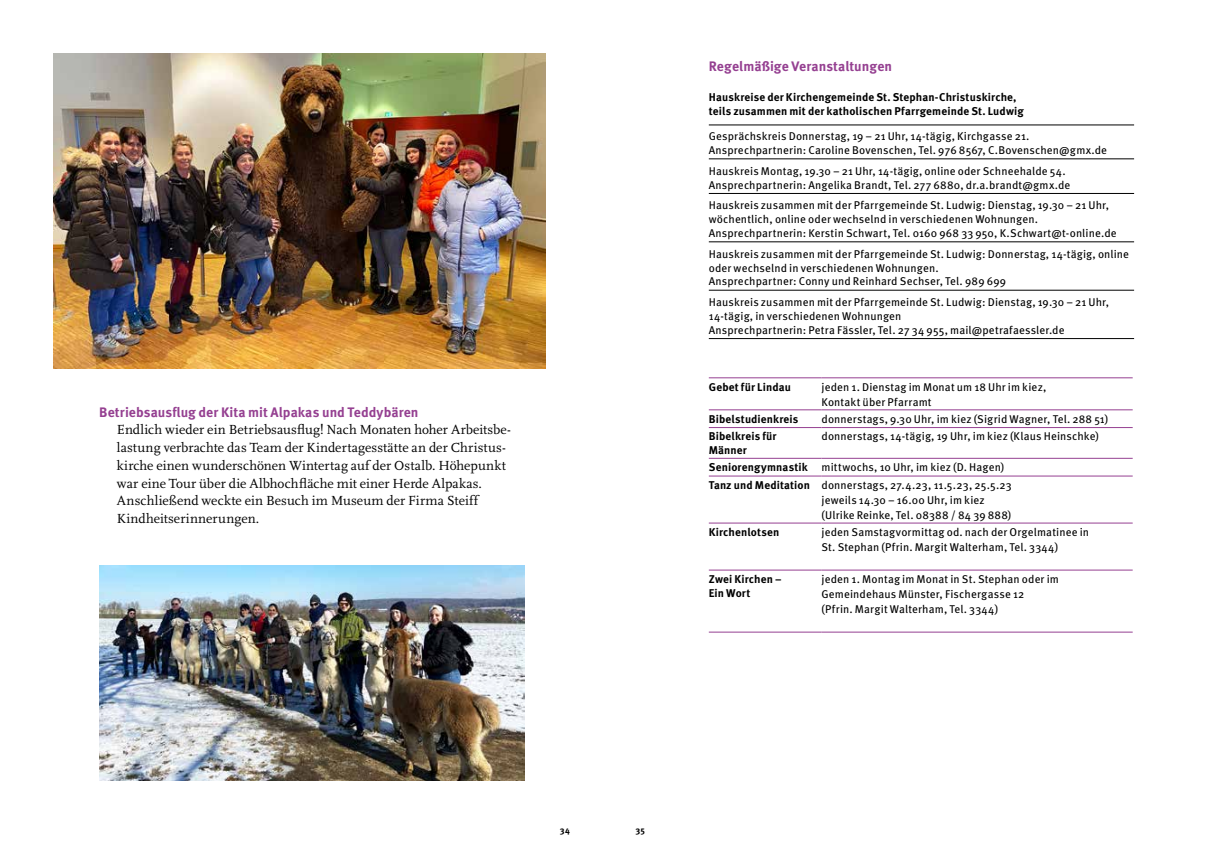
<style>
.page{position:relative;width:1205px;height:851px;background:#fff}
.page>*{position:absolute;margin:0;border:0;box-sizing:border-box;transform-origin:0 0}
.t1{font:13.75px/17.8px "Scala LF";letter-spacing:.005em;color:#000}
.t2{font:700 13.75px "Meta Pro";letter-spacing:.005em;color:#954091}
.t3{font:11.25px/13.8px "Meta Pro";letter-spacing:.01em;color:#000}
.t4{font:700 11.25px/13.8px "Meta Pro";letter-spacing:.01em;color:#000}
.t5{font:700 8.75px "Meta Pro";color:#000}
.s1{font-weight:700}
</style>
<div class="page">
<hr style="left:709px;top:125px;width:425px;height:1px;background:#000">
<hr style="left:709px;top:159px;width:425px;height:1px;background:#000">
<hr style="left:709px;top:193px;width:425px;height:1px;background:#000">
<hr style="left:709px;top:241px;width:425px;height:1px;background:#000">
<hr style="left:709px;top:290px;width:425px;height:1px;background:#000">
<hr style="left:709px;top:338px;width:425px;height:1px;background:#000">
<hr style="left:709px;top:377px;width:112px;height:1px;background:#954091">
<hr style="left:821px;top:377px;width:311px;height:1px;background:#954091">
<hr style="left:709px;top:409px;width:112px;height:1px;background:#954091">
<hr style="left:821px;top:409px;width:311px;height:1px;background:#954091">
<hr style="left:709px;top:427px;width:112px;height:1px;background:#954091">
<hr style="left:821px;top:427px;width:311px;height:1px;background:#954091">
<hr style="left:709px;top:458px;width:112px;height:1px;background:#954091">
<hr style="left:821px;top:458px;width:311px;height:1px;background:#954091">
<hr style="left:709px;top:476px;width:112px;height:1px;background:#954091">
<hr style="left:821px;top:476px;width:311px;height:1px;background:#954091">
<hr style="left:709px;top:522px;width:112px;height:1px;background:#954091">
<hr style="left:821px;top:522px;width:311px;height:1px;background:#954091">
<hr style="left:709px;top:569px;width:112px;height:1px;background:#954091">
<hr style="left:821px;top:569px;width:311px;height:1px;background:#954091">
<hr style="left:709px;top:631px;width:112px;height:1px;background:#954091">
<hr style="left:821px;top:631px;width:311px;height:1px;background:#954091">
<img style="left:53px;top:53px;width:493px;height:316px">
<img style="left:99px;top:565px;width:425px;height:215px">
<p class="t2" style="left:99px;top:403px;width:321px">Betriebsausflug der Kita mit Alpakas und Teddybären</p>
<p class="t1" style="left:117px;top:421px;width:395px">Endlich wieder ein Betriebsausflug! Nach Monaten hoher Arbeitsbe&shy;lastung verbrachte das Team der Kindertagesstätte an der Christus&shy;kirche einen wunderschönen Wintertag auf der Ostalb. Höhepunkt war eine Tour über die Albhochfläche mit einer Herde Alpakas.<br>Anschließend weckte ein Besuch im Museum der Firma Steiff Kindheitserinnerungen.</p>
<p class="t2" style="left:709px;top:57px;width:185px">Regelmäßige Veranstaltungen</p>
<p class="t4" style="left:709px;top:91px;width:316px">Hauskreise der Kirchengemeinde St. Stephan-Christuskirche, teils zusammen mit der katholischen Pfarrgemeinde St. Ludwig</p>
<p class="t3" style="left:709px;top:130px;width:400px">Gesprächskreis Donnerstag, 19 – 21 Uhr, 14-tägig, Kirchgasse 21.<br>Ansprechpartnerin: Caroline Bovenschen, Tel. 976 8567, C.Bovenschen@gmx.de</p>
<p class="t3" style="left:709px;top:164px;width:363px">Hauskreis Montag, 19.30 – 21 Uhr, 14-tägig, online oder Schneehalde 54.<br>Ansprechpartnerin: Angelika Brandt, Tel. 277 6880, dr.a.brandt@gmx.de</p>
<p class="t3" style="left:709px;top:199px;width:409px">Hauskreis zusammen mit der Pfarrgemeinde St. Ludwig: Dienstag, 19.30 – 21 Uhr, wöchentlich, online oder wechselnd in verschiedenen Wohnungen.<br>Ansprechpartnerin: Kerstin Schwart, Tel. 0160 968 33 950, K.Schwart@t-online.de</p>
<p class="t3" style="left:709px;top:247px;width:422px">Hauskreis zusammen mit der Pfarrgemeinde St. Ludwig: Donnerstag, 14-tägig, online oder wechselnd in verschiedenen Wohnungen.<br>Ansprechpartner: Conny und Reinhard Sechser, Tel. 989 699</p>
<p class="t3" style="left:709px;top:295px;width:402px">Hauskreis zusammen mit der Pfarrgemeinde St. Ludwig: Dienstag, 19.30 – 21 Uhr,<br>14-tägig, in verschiedenen Wohnungen<br>Ansprechpartnerin: Petra Fässler, Tel. 27 34 955, mail@petrafaessler.de</p>
<p class="t4" style="left:709px;top:380px;width:84px">Gebet für Lindau</p>
<p class="t3" style="left:821px;top:379px;width:226px;line-height:15px">jeden 1. Dienstag im Monat um 18 Uhr im kiez,<br>Kontakt über Pfarramt</p>
<p class="t4" style="left:709px;top:412px;width:91px">Bibelstudienkreis</p>
<p class="t3" style="left:821px;top:412px;width:288px">donnerstags, 9.30 Uhr, im kiez (Sigrid Wagner, Tel. 288 51)</p>
<p class="t4" style="left:709px;top:430px;width:69px">Bibelkreis für<br>Männer</p>
<p class="t3" style="left:821px;top:430px;width:279px">donnerstags, 14-tägig, 19 Uhr, im kiez (Klaus Heinschke)</p>
<p class="t3" style="left:709px;top:458px;width:304px;line-height:17.8px"><span class="s1">Seniorengymnastik</span> mittwochs, 10 Uhr, im kiez (D. Hagen)<br><span class="s1">Tanz und Meditation</span> donnerstags, 27.4.23, 11.5.23, 25.5.23</p>
<p class="t3" style="left:821px;top:492px;width:191px;line-height:15px">jeweils 14.30 – 16.00 Uhr, im kiez (Ulrike Reinke, Tel. 08388 / 84 39 888)</p>
<p class="t4" style="left:709px;top:525px;width:72px">Kirchenlotsen</p>
<p class="t3" style="left:821px;top:524px;width:269px;line-height:15px">jeden Samstagvormittag od. nach der Orgelmatinee in<br>St. Stephan (Pfrin. Margit Walterham, Tel. 3344)</p>
<p class="t4" style="left:709px;top:572px;width:74px">Zwei Kirchen –<br>Ein Wort</p>
<p class="t3" style="left:821px;top:571px;width:239px;line-height:15px">jeden 1. Montag im Monat in St. Stephan oder im<br>Gemeindehaus Münster, Fischergasse 12<br>(Pfrin. Margit Walterham, Tel. 3344)</p>
<p class="t5" style="left:560px;top:824px;width:11px">34</p>
<p class="t5" style="left:635px;top:824px;width:11px">35</p>
</div>
